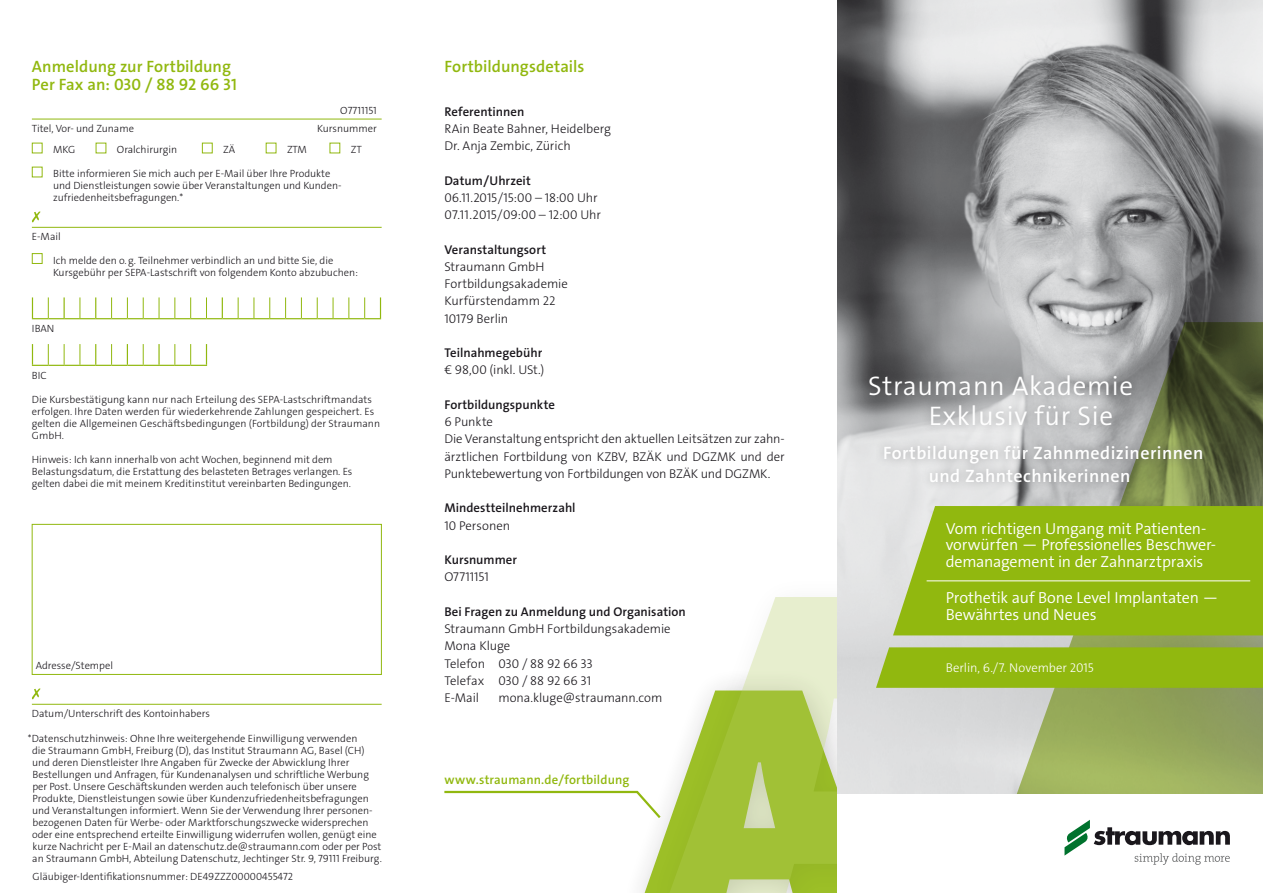
<style>
.page{position:relative;width:1263px;height:893px;background:#fff}
.page>*{position:absolute;margin:0;border:0;box-sizing:border-box;transform-origin:0 0}
._1_--_Titel_Akademie{font:27px "The Sans LP4 Se Lig";letter-spacing:.025em;color:#fff}
._1_--_Subtitel_Akade{font:18px/22.5px "The Sans LP6 Se Bld";letter-spacing:.025em;color:#fff}
._2_--_Subtitle{font:16.5px "The Sans LP6 Se Bld";color:#91b80f}
._1_--_Programmtitel{font:16.05px/16.5px "The Sans LP4 Se Lig";letter-spacing:-.01em;color:#fff}
._2_--_Copy{font:12.75px/17.2px "The Sans LP3 Lig";letter-spacing:-.005em;color:#1a171c;text-align:justify}
._2_--_Copy-2{font:12.75px "The Sans LP6 Se Bld";letter-spacing:.005em;color:#1a171c}
._2_--_Straumann_Link{font:12.75px "The Sans LP6 Se Bld";letter-spacing:.01em;color:#91b80f}
._1_--_Veranstaltungo{font:12.75px "The Sans LP3 Lig";letter-spacing:-.005em;color:#fff}
._10_Datenschutzhinwe{font:10.5px/12px "The Sans LP3 Lig";color:#1a171c}
._9_Hinweise{font:10.5px/12px "The Sans LP3 Lig";color:#1a171c}
._5_Anmeldung_Adressz{font:10.5px "The Sans LP3 Lig";color:#1a171c}
._5_Anmeldung_Kursnum{font:10.5px "The Sans LP3 Lig";color:#1a171c}
</style>
<div class="page">
<div style="left:644px;top:572px;width:389px;height:321px;background:#1a171c;opacity:.23"></div>
<svg style="left:666px;top:597px;width:172px;height:296px"></svg>
<img style="left:838px;top:0;width:425px;height:795px">
<svg style="left:971px;top:322px;width:292px;height:473px;background:#97a278"></svg>
<div style="left:861px;top:366px;width:351px;height:125px;background:#58585a;opacity:.5"></div>
<hr style="left:32px;top:119px;width:350px;height:1px;background:#91b80f">
<hr style="left:32px;top:227px;width:350px;height:1px;background:#91b80f">
<div style="left:32px;top:143px;width:11px;height:10px;background:#fff;border:1px solid #91b80f"></div>
<div style="left:202px;top:143px;width:11px;height:10px;background:#fff;border:1px solid #91b80f"></div>
<div style="left:32px;top:167px;width:11px;height:10px;background:#fff;border:1px solid #91b80f"></div>
<svg style="left:32px;top:211px;width:8px;height:11px"></svg>
<div style="left:32px;top:253px;width:11px;height:11px;background:#fff;border:1px solid #91b80f"></div>
<svg style="left:32px;top:297px;width:349px;height:22px"></svg>
<svg style="left:32px;top:344px;width:175px;height:22px"></svg>
<div style="left:32px;top:524px;width:350px;height:151px;border:1px solid #91b80f"></div>
<hr style="left:32px;top:704px;width:350px;height:1px;background:#91b80f">
<svg style="left:32px;top:688px;width:8px;height:11px"></svg>
<div style="left:838px;top:795px;width:425px;height:98px;background:#fff"></div>
<svg style="left:1064px;top:820px;width:166px;height:45px"></svg>
<svg style="left:444px;top:790px;width:219px;height:30px"></svg>
<div style="left:876px;top:647px;width:387px;height:41px;background:#91b80f"></div>
<div style="left:893px;top:506px;width:370px;height:129px;background:#91b80f"></div>
<hr style="left:927px;top:580px;width:323px;height:1px;background:#fff">
<p class="_2_--_Subtitle" style="left:32px;top:56px;width:201px">Anmeldung zur Fortbildung</p>
<p class="_2_--_Subtitle" style="left:32px;top:73px;width:207px">Per Fax an: 030 / 88 92 66 31</p>
<p class="_5_Anmeldung_Kursnum" style="left:340px;top:104px;width:38px">O7711151</p>
<p class="_5_Anmeldung_Adressz" style="left:32px;top:122px;width:104px">Titel, Vor- und Zuname</p>
<p class="_5_Anmeldung_Adressz" style="left:317px;top:122px;width:61px">Kursnummer</p>
<p class="_10_Datenschutzhinwe" style="left:53px;top:144px;width:24px">MKG</p>
<p class="_10_Datenschutzhinwe" style="left:117px;top:144px;width:62px">Oralchirurgin</p>
<p class="_10_Datenschutzhinwe" style="left:223px;top:144px;width:13px">ZÄ</p>
<p class="_10_Datenschutzhinwe" style="left:287px;top:144px;width:21px">ZTM</p>
<p class="_10_Datenschutzhinwe" style="left:351px;top:144px;width:13px">ZT</p>
<p class="_10_Datenschutzhinwe" style="left:53px;top:168px;width:279px">Bitte informieren Sie mich auch per E-Mail über Ihre Produkte</p>
<p class="_9_Hinweise" style="left:53px;top:180px;width:290px">und Dienstleistungen sowie über Veranstaltungen und Kunden-</p>
<p class="_10_Datenschutzhinwe" style="left:53px;top:192px;width:132px">zufriedenheitsbefragungen.*</p>
<p class="_10_Datenschutzhinwe" style="left:32px;top:231px;width:30px">E-Mail</p>
<p class="_10_Datenschutzhinwe" style="left:53px;top:254px;width:282px">Ich melde den o. g. Teilnehmer verbindlich an und bitte Sie, die</p>
<p class="_10_Datenschutzhinwe" style="left:53px;top:267px;width:306px">Kursgebühr per SEPA-Lastschrift von folgendem Konto abzubuchen:</p>
<p class="_10_Datenschutzhinwe" style="left:32px;top:323px;width:24px">IBAN</p>
<p class="_5_Anmeldung_Adressz" style="left:32px;top:368px;width:16px">BIC</p>
<p class="_9_Hinweise" style="left:32px;top:393px;width:350px">Die Kursbestätigung kann nur nach Erteilung des SEPA-Lastschriftmandats erfolgen. Ihre Daten werden für wiederkehrende Zahlungen gespeichert. Es gelten die Allgemeinen Geschäftsbedingungen (Fortbildung) der Straumann GmbH.</p>
<p class="_9_Hinweise" style="left:32px;top:453px;width:322px">Hinweis: Ich kann innerhalb von acht Wochen, beginnend mit dem<br>Belastungsdatum, die Erstattung des belasteten Betrages verlangen. Es gelten dabei die mit meinem Kreditinstitut vereinbarten Bedingungen.</p>
<p class="_9_Hinweise" style="left:36px;top:659px;width:79px">Adresse/Stempel</p>
<p class="_5_Anmeldung_Adressz" style="left:32px;top:707px;width:180px">Datum/Unterschrift des Kontoinhabers</p>
<p class="_10_Datenschutzhinwe" style="left:32px;top:733px;width:351px;text-indent:-4px">*Datenschutzhinweis: Ohne Ihre weitergehende Einwilligung verwenden<br>die Straumann GmbH, Freiburg (D), das Institut Straumann AG, Basel (CH) und deren Dienstleister Ihre Angaben für Zwecke der Abwicklung Ihrer Bestellungen und Anfragen, für Kundenanalysen und schriftliche Werbung per Post. Unsere Geschäftskunden werden auch telefonisch über unsere Produkte, Dienstleistungen sowie über Kundenzufriedenheitsbefragungen und Veranstaltungen informiert. Wenn Sie der Verwendung Ihrer personen&shy;bezogenen Daten für Werbe- oder Marktforschungszwecke widersprechen oder eine entsprechend erteilte Einwilligung widerrufen wollen, genügt eine kurze Nachricht per E-Mail an datenschutz.de@straumann.com oder per Post an Straumann GmbH, Abteilung Datenschutz, Jechtinger Str. 9, 79111 Freiburg.</p>
<p class="_10_Datenschutzhinwe" style="left:32px;top:871px;width:262px">Gläubiger-Identifikationsnummer: DE49ZZZ00000455472</p>
<p class="_2_--_Subtitle" style="left:444px;top:56px;width:142px">Fortbildungsdetails</p>
<p class="_2_--_Copy-2" style="left:444px;top:103px;width:82px">Referentinnen</p>
<p class="_2_--_Copy" style="left:444px;top:120px;width:168px">RAin Beate Bahner, Heidelberg</p>
<p class="_2_--_Copy" style="left:444px;top:137px;width:128px">Dr. Anja Zembic, Zürich</p>
<p class="_2_--_Copy-2" style="left:444px;top:172px;width:88px">Datum/Uhrzeit</p>
<p class="_2_--_Copy" style="left:444px;top:189px;width:155px">06.11.2015/15:00 – 18:00 Uhr</p>
<p class="_2_--_Copy" style="left:444px;top:206px;width:158px">07.11.2015/09:00 – 12:00 Uhr</p>
<p class="_2_--_Copy-2" style="left:444px;top:241px;width:103px">Veranstaltungsort</p>
<p class="_2_--_Copy" style="left:444px;top:258px;width:102px">Straumann GmbH</p>
<p class="_2_--_Copy" style="left:444px;top:275px;width:125px">Fortbildungsakademie</p>
<p class="_2_--_Copy" style="left:444px;top:292px;width:113px">Kurfürstendamm 22</p>
<p class="_2_--_Copy" style="left:444px;top:310px;width:65px">10179 Berlin</p>
<p class="_2_--_Copy-2" style="left:444px;top:345px;width:99px">Teilnahmegebühr</p>
<p class="_2_--_Copy" style="left:444px;top:361px;width:101px">€ 98,00 (inkl. USt.)</p>
<p class="_2_--_Copy-2" style="left:444px;top:396px;width:112px">Fortbildungspunkte</p>
<p class="_2_--_Copy" style="left:444px;top:413px;width:50px">6 Punkte</p>
<p class="_2_--_Copy" style="left:444px;top:430px;width:342px">Die Veranstaltung entspricht den aktuellen Leitsätzen zur zahn&shy;ärztlichen Fortbildung von KZBV, BZÄK und DGZMK und der Punktebewertung von Fortbildungen von BZÄK und DGZMK.</p>
<p class="_2_--_Copy-2" style="left:444px;top:500px;width:133px">Mindestteilnehmerzahl</p>
<p class="_2_--_Copy" style="left:444px;top:517px;width:67px">10 Personen</p>
<p class="_2_--_Copy-2" style="left:444px;top:552px;width:74px">Kursnummer</p>
<p class="_2_--_Copy" style="left:444px;top:568px;width:46px">O7711151</p>
<p class="_2_--_Copy-2" style="left:444px;top:603px;width:243px">Bei Fragen zu Anmeldung und Organisation</p>
<p class="_2_--_Copy" style="left:444px;top:620px;width:228px">Straumann GmbH Fortbildungsakademie</p>
<p class="_2_--_Copy" style="left:444px;top:637px;width:67px">Mona Kluge</p>
<p class="_2_--_Copy" style="left:444px;top:655px;width:150px">Telefon 030 / 88 92 66 33</p>
<p class="_2_--_Copy" style="left:444px;top:672px;width:148px">Telefax 030 / 88 92 66 31</p>
<p class="_2_--_Copy" style="left:444px;top:689px;width:36px">E-Mail</p>
<p class="_2_--_Copy" style="left:498px;top:689px;width:166px">mona.kluge@straumann.com</p>
<p class="_2_--_Straumann_Link" style="left:444px;top:771px;width:187px">www.straumann.de/fortbildung</p>
<p class="_1_--_Titel_Akademie" style="left:868px;top:368px;width:266px">Straumann Akademie</p>
<p class="_1_--_Titel_Akademie" style="left:929px;top:398px;width:186px">Exklusiv für Sie</p>
<p class="_1_--_Subtitel_Akade" style="left:929px;top:442px;width:276px;text-indent:-45px">Fortbildungen für Zahnmedizinerinnen und Zahntechnikerinnen</p>
<p class="_1_--_Programmtitel" style="left:946px;top:520px;width:272px">Vom richtigen Umgang mit Patienten&shy;vorwürfen — Professionelles Beschwer&shy;demanagement in der Zahnarztpraxis</p>
<p class="_1_--_Programmtitel" style="left:946px;top:589px;width:274px">Prothetik auf Bone Level Implantaten —<br>Bewährtes und Neues</p>
<p class="_1_--_Veranstaltungo" style="left:946px;top:660px;width:149px">Berlin, 6./7. November 2015</p>
</div>
